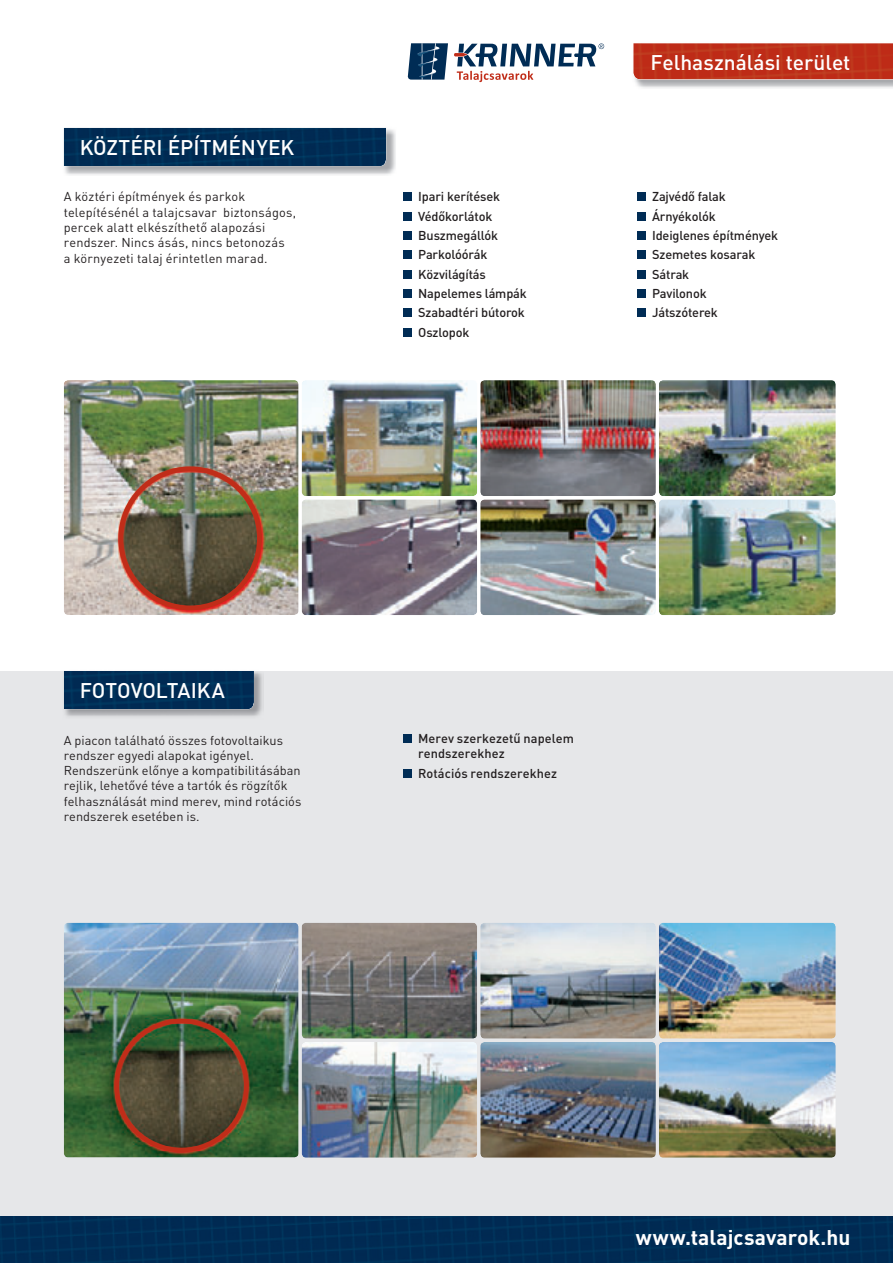
<style>
.page{position:relative;width:893px;height:1263px;background:#fff}
.page>*{position:absolute;margin:0;border:0;box-sizing:border-box;transform-origin:0 0}
.t1{font:500 21px "DIN Pro";letter-spacing:-.005em;color:#fff}
.t2{font:700 21px "DIN Pro";letter-spacing:-.005em;color:#fff}
.t3{font:12.75px/15.3px "DIN Pro";letter-spacing:.01em;color:#231f20}
.t4{font:500 12.75px/19.4px "DIN Pro";letter-spacing:-.01em;color:#231f20}
</style>
<div class="page">
<div style="left:0;top:671px;width:893px;height:592px;background:#e6e7e9"></div>
<img style="left:65px;top:672px;width:197px;height:45px">
<img style="left:64px;top:671px;width:190px;height:38px">
<img style="left:63px;top:127px;width:333px;height:48px">
<img style="left:64px;top:128px;width:322px;height:38px">
<div style="left:403px;top:734px;width:9px;height:9px;background:#002c55"></div>
<div style="left:403px;top:769px;width:9px;height:9px;background:#002c55"></div>
<img style="left:64px;top:923px;width:235px;height:234px;border-radius:4px">
<img style="left:302px;top:923px;width:175px;height:116px;border-radius:4px">
<img style="left:480px;top:923px;width:176px;height:116px;border-radius:4px">
<img style="left:659px;top:923px;width:177px;height:116px;border-radius:4px">
<img style="left:302px;top:1042px;width:175px;height:116px;border-radius:4px">
<img style="left:480px;top:1042px;width:176px;height:116px;border-radius:4px">
<img style="left:659px;top:1042px;width:177px;height:116px;border-radius:4px">
<div style="left:403px;top:192px;width:9px;height:9px;background:#002c55"></div>
<div style="left:403px;top:212px;width:9px;height:9px;background:#002c55"></div>
<div style="left:403px;top:231px;width:9px;height:9px;background:#002c55"></div>
<div style="left:403px;top:250px;width:9px;height:9px;background:#002c55"></div>
<div style="left:403px;top:270px;width:9px;height:9px;background:#002c55"></div>
<div style="left:403px;top:289px;width:9px;height:9px;background:#002c55"></div>
<div style="left:403px;top:308px;width:9px;height:9px;background:#002c55"></div>
<div style="left:403px;top:328px;width:9px;height:9px;background:#002c55"></div>
<img style="left:64px;top:380px;width:235px;height:235px;border-radius:4px">
<img style="left:302px;top:380px;width:175px;height:116px;border-radius:4px">
<img style="left:480px;top:380px;width:176px;height:116px;border-radius:4px">
<img style="left:659px;top:380px;width:177px;height:116px;border-radius:4px">
<img style="left:302px;top:499px;width:175px;height:116px;border-radius:4px">
<img style="left:480px;top:499px;width:176px;height:116px;border-radius:4px">
<img style="left:659px;top:499px;width:177px;height:116px;border-radius:4px">
<div style="left:118px;top:466px;width:144px;height:144px;border:5px solid #c02d19;border-radius:50%"></div>
<div style="left:114px;top:1019px;width:135px;height:133px;border:5px solid #c02d19;border-radius:50%"></div>
<img style="left:0;top:1216px;width:893px;height:47px">
<div style="left:637px;top:192px;width:9px;height:9px;background:#002c55"></div>
<div style="left:637px;top:212px;width:9px;height:9px;background:#002c55"></div>
<div style="left:637px;top:231px;width:9px;height:9px;background:#002c55"></div>
<div style="left:637px;top:250px;width:9px;height:9px;background:#002c55"></div>
<div style="left:637px;top:270px;width:9px;height:9px;background:#002c55"></div>
<div style="left:637px;top:289px;width:9px;height:9px;background:#002c55"></div>
<div style="left:637px;top:308px;width:9px;height:9px;background:#002c55"></div>
<img style="left:635px;top:79px;width:258px;height:9px">
<img style="left:633px;top:43px;width:260px;height:36px">
<svg style="left:408px;top:43px;width:40px;height:37px"></svg>
<svg style="left:454px;top:43px;width:150px;height:39px"></svg>
<h1 class="t1" style="left:80px;top:140px;width:216px">KÖZTÉRI ÉPÍTMÉNYEK</h1>
<p class="t3" style="left:64px;top:191px;width:234px">A köztéri építmények és parkok telepítésénél a talajcsavar biztonságos, percek alatt elkészíthető alapozási rendszer. Nincs ásás, nincs betonozás<br>a környezeti talaj érintetlen marad.</p>
<p class="t4" style="left:418px;top:188px;width:110px">Ipari kerítések<br>Védőkorlátok<br>Buszmegállók<br>Parkolóórák<br>Közvilágítás<br>Napelemes lámpák<br>Szabadtéri bútorok<br>Oszlopok</p>
<h1 class="t1" style="left:651px;top:55px;width:201px">Felhasználási terület</h1>
<p class="t4" style="left:652px;top:188px;width:128px">Zajvédő falak<br>Árnyékolók<br>Ideiglenes építmények<br>Szemetes kosarak<br>Sátrak<br>Pavilonok<br>Játszóterek</p>
<h1 class="t1" style="left:80px;top:683px;width:147px">FOTOVOLTAIKA</h1>
<p class="t3" style="left:64px;top:734px;width:239px">A piacon található összes fotovoltaikus rendszer egyedi alapokat igényel.<br>Rendszerünk előnye a kompatibilitásában rejlik, lehetővé téve a tartók és rögzítők felhasználását mind merev, mind rotációs rendszerek esetében is.</p>
<p class="t4" style="left:418px;top:732px;width:157px;line-height:15.3px">Merev szerkezetű napelem rendszerekhez</p>
<p class="t4" style="left:418px;top:765px;width:140px">Rotációs rendszerekhez</p>
<h1 class="t2" style="left:636px;top:1230px;width:216px">www.talajcsavarok.hu</h1>
</div>
